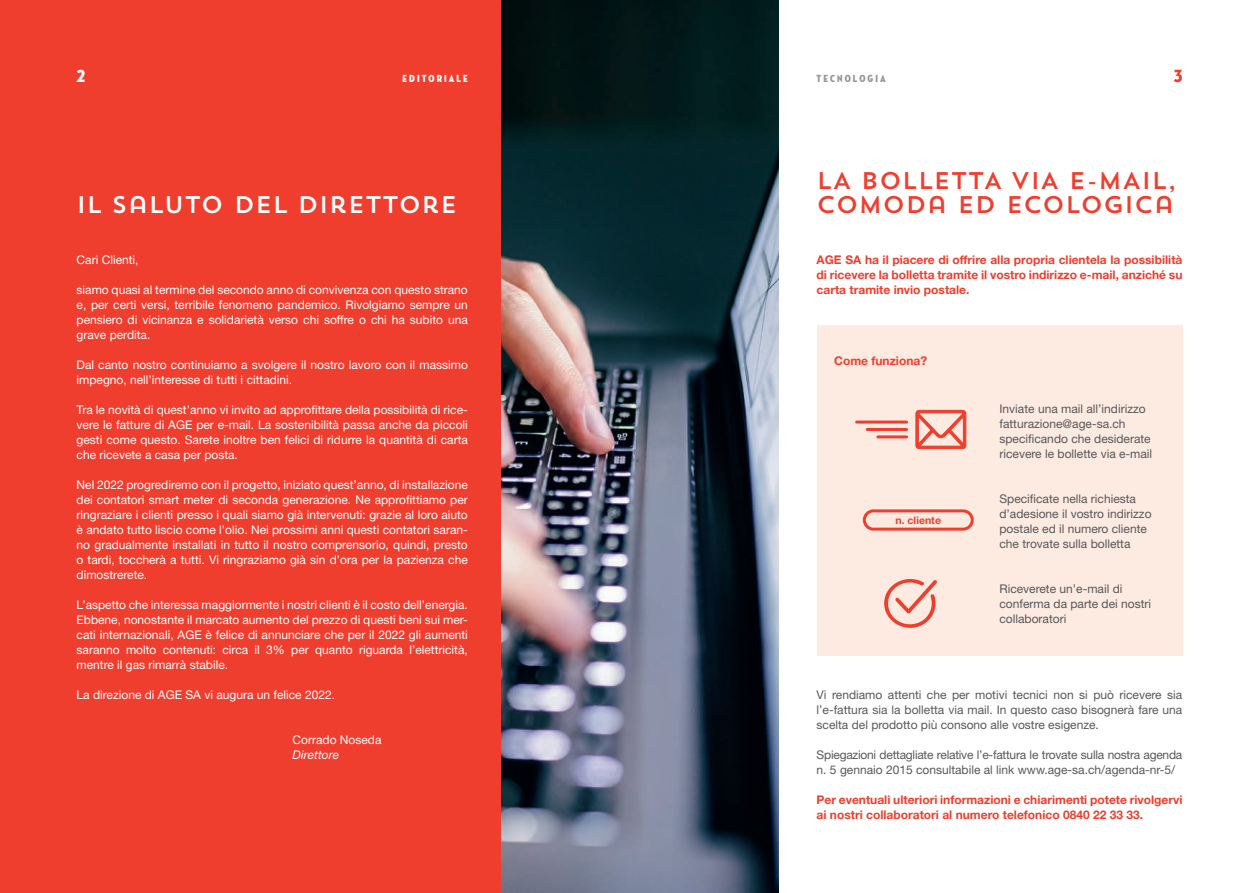
<style>
.page{position:relative;width:1259px;height:893px;background:#fff}
.page>*{position:absolute;margin:0;border:0;box-sizing:border-box;transform-origin:0 0}
.t1{font:24px/24px "Trend Sans One";color:#ef3e2e}
.t2{font:24px "Trend Sans One";color:#fff}
.t3{font:18px "Neutraface Condensed Titling";color:#fff}
.t4{font:18px "Neutraface Condensed Titling";color:#ef3e2e}
.t5{font:12px/15px "Helvetica Neue LT Std";color:#fff;text-align:justify}
.t6{font:12px/15px "Helvetica Neue LT Std";color:#57585a}
.t7{font:700 12px/15px "Helvetica Neue LT Std";color:#ef3e2e;text-align:justify}
.t8{font:12px/15px "Helvetica Neue LT Std";letter-spacing:-.02em;color:#57585a}
.t9{font:italic 12px "Helvetica Neue LT Std";color:#fff}
.t10{font:10.5px "Neutraface Condensed Titling";letter-spacing:.2em;color:#939598}
.t11{font:10.5px "Neutraface Condensed Titling";letter-spacing:.2em;color:#fff}
.t12{font:700 10.5px "Helvetica Neue LT Std";color:#ef3e2e}
</style>
<div class="page">
<div style="left:0;top:0;width:629px;height:893px;background:#ef3e2e"></div>
<div style="left:816px;top:325px;width:366px;height:331px;background:#fdeae0"></div>
<img style="left:502px;top:0;width:276px;height:893px">
<svg style="left:915px;top:410px;width:51px;height:39px"></svg>
<hr style="left:856px;top:421px;width:50px;height:3px;background:#ef3e2e">
<hr style="left:867px;top:428px;width:39px;height:3px;background:#ef3e2e">
<hr style="left:878px;top:435px;width:28px;height:3px;background:#ef3e2e">
<svg style="left:884px;top:579px;width:53px;height:49px"></svg>
<div style="left:863px;top:509px;width:110px;height:22px;border:3px solid #ef3e2e;border-radius:9px"></div>
<h2 class="t3" style="left:77px;top:65px;width:10px">2</h2>
<p class="t11" style="left:402px;top:72px;width:67px">EDITORIALE</p>
<p class="t10" style="left:816px;top:72px;width:71px">TECNOLOGIA</p>
<h2 class="t4" style="left:1173px;top:65px;width:10px">3</h2>
<h1 class="t2" style="left:77px;top:189px;width:382px">IL SALUTO DEL DIRETTORE</h1>
<h1 class="t1" style="left:816px;top:168px;width:362px">LA BOLLETTA VIA E-MAIL,<br>COMODA ED ECOLOGICA</h1>
<p class="t5" style="left:77px;top:252px;width:63px">Cari Clienti,</p>
<p class="t5" style="left:77px;top:282px;width:393px">siamo quasi al termine del secondo anno di convivenza con questo strano e, per certi versi, terribile fenomeno pandemico. Rivolgiamo sempre un pensiero di vicinanza e solidarietà verso chi soffre o chi ha subito una grave perdita.</p>
<p class="t5" style="left:77px;top:357px;width:393px">Dal canto nostro continuiamo a svolgere il nostro lavoro con il massimo impegno, nell’interesse di tutti i cittadini.</p>
<p class="t5" style="left:77px;top:402px;width:393px">Tra le novità di quest’anno vi invito ad approfittare della possibilità di rice&shy;vere le fatture di AGE per e-mail. La sostenibilità passa anche da piccoli gesti come questo. Sarete inoltre ben felici di ridurre la quantità di carta che ricevete a casa per posta.</p>
<p class="t5" style="left:77px;top:477px;width:393px">Nel 2022 progrediremo con il progetto, iniziato quest’anno, di installazione dei contatori smart meter di seconda generazione. Ne approfittiamo per ringraziare i clienti presso i quali siamo già intervenuti: grazie al loro aiuto è andato tutto liscio come l’olio. Nei prossimi anni questi contatori saran&shy;no gradualmente installati in tutto il nostro comprensorio, quindi, presto o tardi, toccherà a tutti. Vi ringraziamo già sin d’ora per la pazienza che dimostrerete.</p>
<p class="t5" style="left:77px;top:597px;width:393px">L’aspetto che interessa maggiormente i nostri clienti è il costo dell’energia.<br>Ebbene, nonostante il marcato aumento del prezzo di questi beni sui mer&shy;cati internazionali, AGE è felice di annunciare che per il 2022 gli aumenti saranno molto contenuti: circa il 3% per quanto riguarda l’elettricità, mentre il gas rimarrà stabile.</p>
<p class="t5" style="left:77px;top:687px;width:260px">La direzione di AGE SA vi augura un felice 2022.</p>
<p class="t5" style="left:293px;top:732px;width:90px">Corrado Noseda</p>
<p class="t9" style="left:293px;top:747px;width:48px">Direttore</p>
<p class="t7" style="left:816px;top:252px;width:367px">AGE SA ha il piacere di offrire alla propria clientela la possibilità di ricevere la bolletta tramite il vostro indirizzo e-mail, anziché su carta tramite invio postale.</p>
<p class="t7" style="left:834px;top:353px;width:94px">Come funziona?</p>
<p class="t12" style="left:895px;top:513px;width:47px">n. cliente</p>
<p class="t6" style="left:999px;top:401px;width:154px">Inviate una mail all’indirizzo fatturazione@age-sa.ch specificando che desiderate ricevere le bollette via e-mail</p>
<p class="t6" style="left:999px;top:491px;width:153px">Specificate nella richiesta d’adesione il vostro indirizzo postale ed il numero cliente che trovate sulla bolletta</p>
<p class="t6" style="left:999px;top:581px;width:153px">Riceverete un’e-mail di conferma da parte dei nostri collaboratori</p>
<p class="t6" style="left:816px;top:687px;width:367px;text-align:justify">Vi rendiamo attenti che per motivi tecnici non si può ricevere sia l’e-fattura sia la bolletta via mail. In questo caso bisognerà fare una scelta del prodotto più consono alle vostre esigenze.</p>
<p class="t8" style="left:816px;top:747px;width:367px">Spiegazioni dettagliate relative l’e-fattura le trovate sulla nostra agenda n. 5 gennaio 2015 consultabile al link www.age-sa.ch/agenda-nr-5/</p>
<p class="t7" style="left:816px;top:792px;width:367px">Per eventuali ulteriori informazioni e chiarimenti potete rivolgervi ai nostri collaboratori al numero telefonico 0840 22 33 33.</p>
</div>
